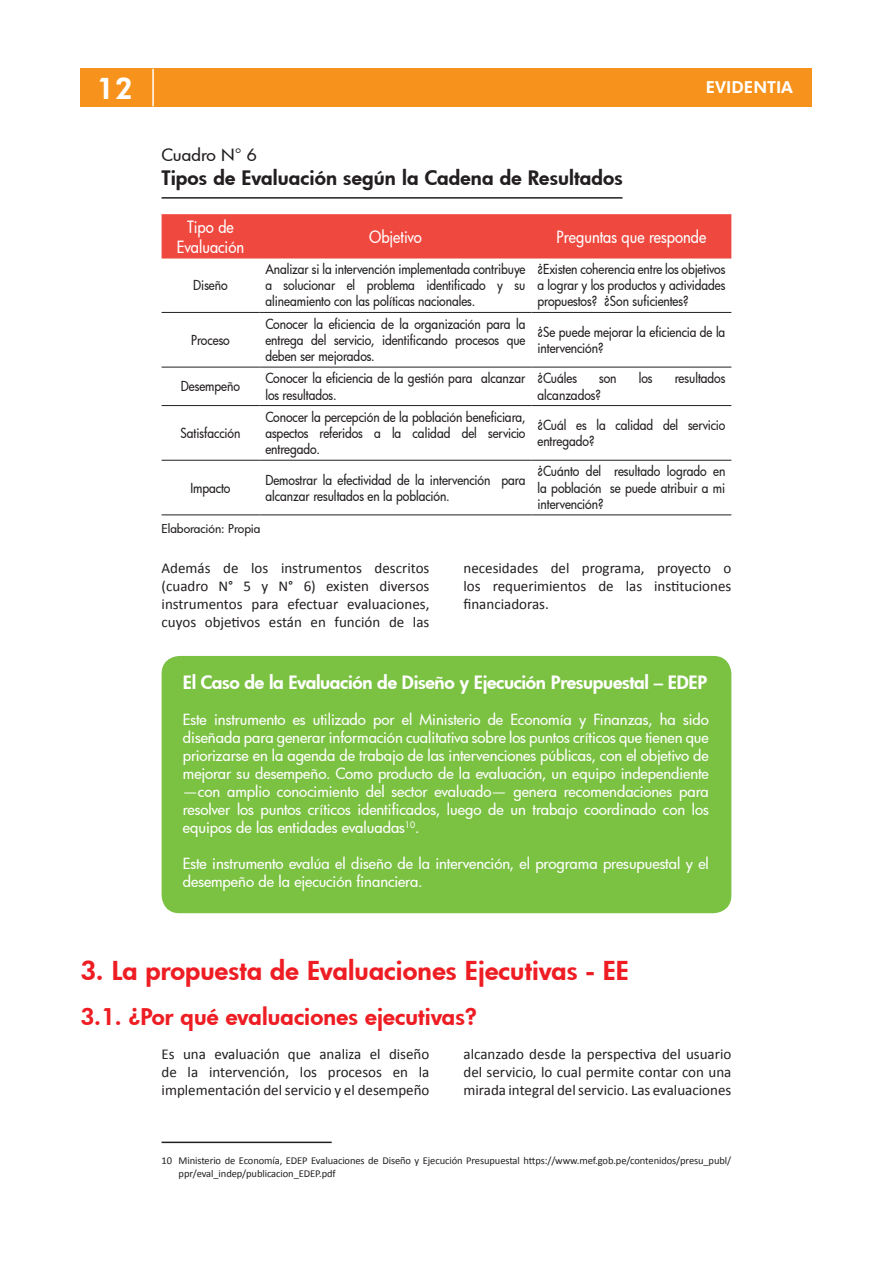
<style>
.page{position:relative;width:893px;height:1263px;background:#fff}
.page>*{position:absolute;margin:0;border:0;box-sizing:border-box;transform-origin:0 0}
.t1{font:800 30px "Futura BT";color:#fff}
.basico_sin_separacio{font:800 25.5px "Futura";letter-spacing:.005em;color:#ee1d23;scale:1.05 1}
.basico_sin_separacio-2{font:800 22.5px "Futura";letter-spacing:.005em;color:#ee1d23;scale:1.05 1}
.contenido{font:800 19.5px "Futura";letter-spacing:.005em;color:#231f20;scale:1.05 1}
.contenido-2{font:800 18px "Futura";letter-spacing:-.02em;color:#fff;scale:1.05 1}
.contenido-3{font:500 16.5px/19.8px "Futura";color:#fff;text-align:center;scale:.9 1}
.t2{font:800 16.5px "Futura BT";color:#fff}
.contenido-4{font:500 16.5px "Futura";color:#231f20;scale:1.05 1}
.contenido-5{font:500 15px/18px "Futura";letter-spacing:-.005em;color:#fff;text-align:justify}
.contenido-6{font:15px/18px "Calibri";color:#231f20;text-align:justify}
.contenido-7{font:500 13.5px/16.2px "Futura";letter-spacing:-.005em;color:#231f20;text-align:justify;scale:.9 1}
.contenido-8{font:500 12px "Futura";letter-spacing:-.005em;color:#231f20}
.t3{font:10.5px/12.6px "Calibri";letter-spacing:-.01em;color:#231f20}
</style>
<div class="page">
<div style="left:81px;top:68px;width:731px;height:38px;background:#f7931d"></div>
<hr style="left:152px;top:69px;width:2px;height:37px;background:#fff">
<hr style="left:162px;top:197px;width:460px;height:2px;background:#231f20">
<div style="left:162px;top:214px;width:569px;height:44px;background:#ef483f"></div>
<hr style="left:162px;top:312px;width:97px;height:1px;background:#231f20">
<hr style="left:259px;top:312px;width:272px;height:1px;background:#231f20">
<hr style="left:531px;top:312px;width:200px;height:1px;background:#231f20">
<hr style="left:162px;top:367px;width:97px;height:1px;background:#231f20">
<hr style="left:259px;top:367px;width:272px;height:1px;background:#231f20">
<hr style="left:531px;top:367px;width:200px;height:1px;background:#231f20">
<hr style="left:162px;top:405px;width:97px;height:1px;background:#231f20">
<hr style="left:259px;top:405px;width:272px;height:1px;background:#231f20">
<hr style="left:531px;top:405px;width:200px;height:1px;background:#231f20">
<hr style="left:162px;top:460px;width:97px;height:1px;background:#231f20">
<hr style="left:259px;top:460px;width:272px;height:1px;background:#231f20">
<hr style="left:531px;top:460px;width:200px;height:1px;background:#231f20">
<hr style="left:162px;top:515px;width:97px;height:1px;background:#231f20">
<hr style="left:259px;top:515px;width:272px;height:1px;background:#231f20">
<hr style="left:531px;top:515px;width:200px;height:1px;background:#231f20">
<div style="left:162px;top:656px;width:569px;height:257px;background:#7bc142;border-radius:18px"></div>
<hr style="left:162px;top:1141px;width:170px;height:2px;background:#231f20">
<h1 class="t1" style="left:96px;top:70px;width:38px">12</h1>
<p class="t2" style="left:706px;top:78px;width:89px">EVIDENTIA</p>
<p class="contenido-4" style="left:162px;top:144px;width:92px">Cuadro N° 6</p>
<p class="contenido" style="left:162px;top:164px;width:441px">Tipos de Evaluación según la Cadena de Resultados</p>
<p class="contenido-3" style="left:177px;top:216px;width:77px">Tipo de<br>Evaluación</p>
<p class="contenido-3" style="left:369px;top:226px;width:60px">Objetivo</p>
<p class="contenido-3" style="left:556px;top:226px;width:168px">Preguntas que responde</p>
<p class="contenido-7" style="left:193px;top:277px;width:40px">Diseño</p>
<p class="contenido-7" style="left:265px;top:261px;width:291px">Analizar si la intervención implementada contribuye a solucionar el problema identificado y su alineamiento con las políticas nacionales.</p>
<p class="contenido-7" style="left:537px;top:261px;width:210px">¿Existen coherencia entre los objetivos a lograr y los productos y actividades propuestos? ¿Son suficientes?</p>
<p class="contenido-7" style="left:191px;top:332px;width:45px">Proceso</p>
<p class="contenido-7" style="left:265px;top:315px;width:291px">Conocer la eficiencia de la organización para la entrega del servicio, identificando procesos que deben ser mejorados.</p>
<p class="contenido-7" style="left:537px;top:323px;width:210px">¿Se puede mejorar la eficiencia de la intervención?</p>
<p class="contenido-7" style="left:181px;top:378px;width:67px">Desempeño</p>
<p class="contenido-7" style="left:265px;top:370px;width:291px">Conocer la eficiencia de la gestión para alcanzar los resultados.</p>
<p class="contenido-7" style="left:537px;top:370px;width:45px">¿Cuáles</p>
<p class="contenido-7" style="left:599px;top:370px;width:21px">son</p>
<p class="contenido-7" style="left:639px;top:370px;width:17px">los</p>
<p class="contenido-7" style="left:675px;top:370px;width:58px">resultados</p>
<p class="contenido-7" style="left:537px;top:386px;width:72px">alcanzados?</p>
<p class="contenido-7" style="left:180px;top:425px;width:68px">Satisfacción</p>
<p class="contenido-7" style="left:265px;top:408px;width:291px">Conocer la percepción de la población beneficiara, aspectos referidos a la calidad del servicio entregado.</p>
<p class="contenido-7" style="left:537px;top:417px;width:210px">¿Cuál es la calidad del servicio entregado?</p>
<p class="contenido-7" style="left:190px;top:479px;width:46px">Impacto</p>
<p class="contenido-7" style="left:265px;top:471px;width:290px">Demostrar la efectividad de la intervención para alcanzar resultados en la población.</p>
<p class="contenido-7" style="left:537px;top:463px;width:210px">¿Cuánto del resultado logrado en la población se puede atribuir a mi intervención?</p>
<p class="contenido-8" style="left:162px;top:520px;width:100px">Elaboración: Propia</p>
<p class="contenido-6" style="left:162px;top:559px;width:269px">Además de los instrumentos descritos (cuadro N° 5 y N° 6) existen diversos instrumentos para efectuar evaluaciones, cuyos objetivos están en función de las</p>
<p class="contenido-6" style="left:463px;top:559px;width:269px">necesidades del programa, proyecto o los requerimientos de las instituciones financiadoras.</p>
<p class="contenido-2" style="left:183px;top:670px;width:501px">El Caso de la Evaluación de Diseño y Ejecución Presupuestal – EDEP</p>
<p class="contenido-5" style="left:183px;top:710px;width:527px">Este instrumento es utilizado por el Ministerio de Economía y Finanzas, ha sido diseñada para generar información cualitativa sobre los puntos críticos que tienen que priorizarse en la agenda de trabajo de las intervenciones públicas, con el objetivo de mejorar su desempeño. Como producto de la evaluación, un equipo independiente —con amplio conocimiento del sector evaluado— genera recomendaciones para resolver los puntos críticos identificados, luego de un trabajo coordinado con los equipos de las entidades evaluadas<sup>10</sup>.</p>
<p class="contenido-5" style="left:183px;top:854px;width:528px">Este instrumento evalúa el diseño de la intervención, el programa presupuestal y el desempeño de la ejecución financiera.</p>
<p class="basico_sin_separacio" style="left:81px;top:954px;width:523px">3. La propuesta de Evaluaciones Ejecutivas - EE</p>
<p class="basico_sin_separacio-2" style="left:81px;top:1002px;width:379px">3.1. ¿Por qué evaluaciones ejecutivas?</p>
<p class="contenido-6" style="left:162px;top:1045px;width:269px">Es una evaluación que analiza el diseño de la intervención, los procesos en la implementación del servicio y el desempeño</p>
<p class="contenido-6" style="left:463px;top:1045px;width:269px">alcanzado desde la perspectiva del usuario del servicio, lo cual permite contar con una mirada integral del servicio. Las evaluaciones</p>
<p class="t3" style="left:179px;top:1154px;width:554px;text-indent:-17px">10 Ministerio de Economía, EDEP Evaluaciones de Diseño y Ejecución Presupuestal https://www.mef.gob.pe/contenidos/presu_publ/ ppr/eval_indep/publicacion_EDEP.pdf</p>
</div>
